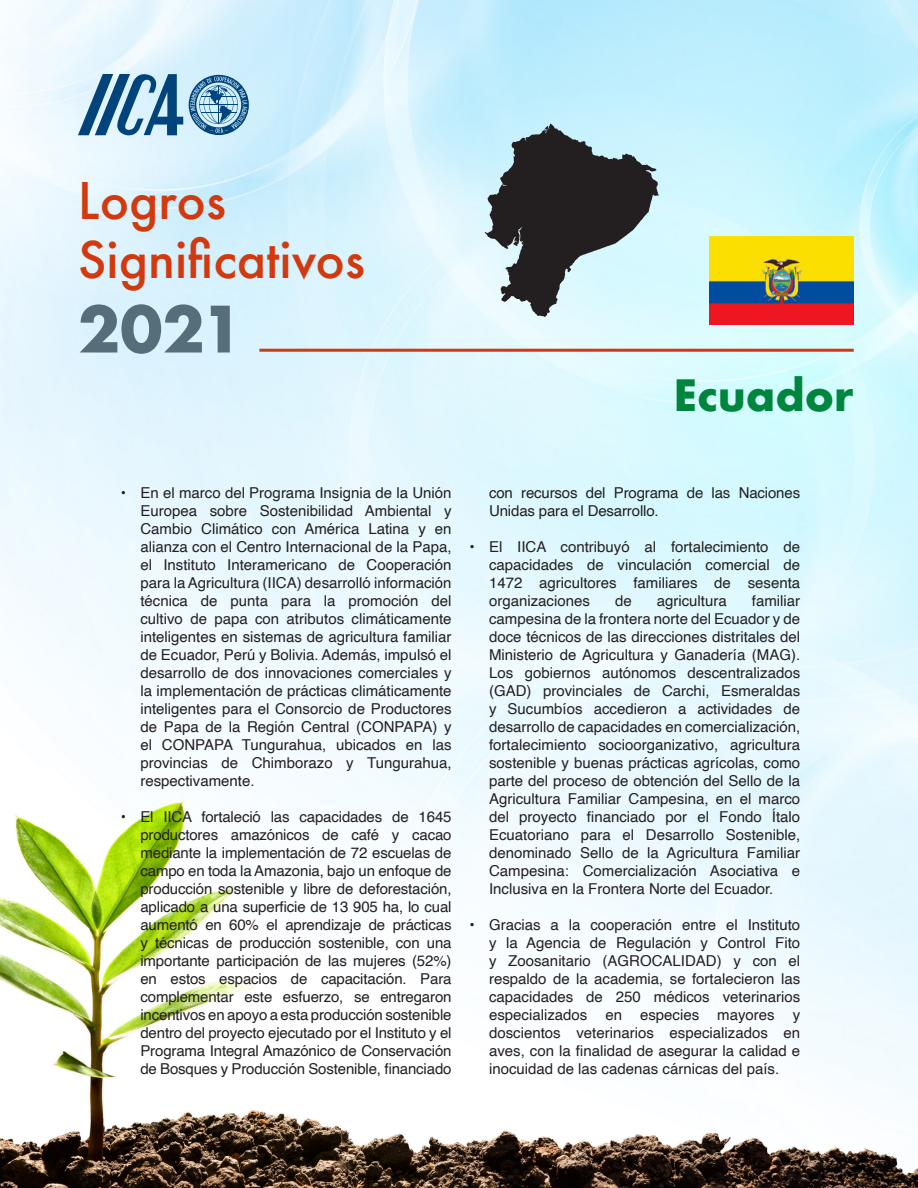
<style>
.page{position:relative;width:918px;height:1188px;background:#fff}
.page>*{position:absolute;margin:0;border:0;box-sizing:border-box;transform-origin:0 0}
.t1{font:700 62.1px "Futura";color:#566e7a}
.t2{font:500 49.05px "Futura";color:#d2390e}
.t3{font:700 42px "Futura";color:#00853e}
.t4{font:15px/18px "Helvetica";color:#231f20;text-align:justify}
</style>
<div class="page">
<img style="left:0;top:0;width:918px;height:783px">
<hr style="left:259px;top:349px;width:595px;height:3px;background:#d2390e">
<img style="left:0;top:783px;width:918px;height:405px">
<img style="left:709px;top:237px;width:145px;height:88px">
<svg style="left:485px;top:124px;width:174px;height:193px;background:#758286"></svg>
<svg style="left:78px;top:70px;width:105px;height:66px;background:#7aa4c2"></svg>
<svg style="left:189px;top:75px;width:60px;height:60px;background:#7ba8c7"></svg>
<p class="t2" style="left:78px;top:167px;width:149px">Logros</p>
<p class="t2" style="left:78px;top:226px;width:289px">Significativos</p>
<p class="t1" style="left:78px;top:284px;width:167px">2021</p>
<p class="t3" style="left:673px;top:364px;width:182px">Ecuador</p>
<p class="t4" style="left:140px;top:484px;width:313px;text-indent:-20px">• En el marco del Programa Insignia de la Unión Europea sobre Sostenibilidad Ambiental y Cambio Climático con América Latina y en alianza con el Centro Internacional de la Papa, el Instituto Interamericano de Cooperación para la Agricultura (IICA) desarrolló información técnica de punta para la promoción del cultivo de papa con atributos climáticamente inteligentes en sistemas de agricultura familiar de Ecuador, Perú y Bolivia. Además, impulsó el desarrollo de dos innovaciones comerciales y la implementación de prácticas climáticamente inteligentes para el Consorcio de Productores de Papa de la Región Central (CONPAPA) y el CONPAPA Tungurahua, ubicados en las provincias de Chimborazo y Tungurahua, respectivamente.</p>
<p class="t4" style="left:140px;top:808px;width:313px;text-indent:-20px">• El IICA fortaleció las capacidades de 1645 productores amazónicos de café y cacao mediante la implementación de 72 escuelas de campo en toda la Amazonia, bajo un enfoque de producción sostenible y libre de deforestación, aplicado a una superficie de 13 905 ha, lo cual aumentó en 60% el aprendizaje de prácticas y técnicas de producción sostenible, con una importante participación de las mujeres (52%) en estos espacios de capacitación. Para complementar este esfuerzo, se entregaron incentivos en apoyo a esta producción sostenible dentro del proyecto ejecutado por el Instituto y el Programa Integral Amazónico de Conservación de Bosques y Producción Sostenible, financiado</p>
<p class="t4" style="left:489px;top:484px;width:313px">con recursos del Programa de las Naciones<br>Unidas para el Desarrollo.</p>
<p class="t4" style="left:489px;top:538px;width:313px;text-indent:-20px">• El IICA contribuyó al fortalecimiento de capacidades de vinculación comercial de 1472 agricultores familiares de sesenta organizaciones</p>
<p class="t4" style="left:489px;top:592px;width:313px;text-indent:263px">familiar campesina de la frontera norte del Ecuador y de doce técnicos de las direcciones distritales del Ministerio de Agricultura y Ganadería (MAG).<br>Los gobiernos autónomos descentralizados (GAD) provinciales de Carchi, Esmeraldas y Sucumbíos accedieron a actividades de desarrollo de capacidades en comercialización, fortalecimiento socioorganizativo, agricultura sostenible y buenas prácticas agrícolas, como parte del proceso de obtención del Sello de la Agricultura Familiar Campesina, en el marco del proyecto financiado por el Fondo Ítalo Ecuatoriano para el Desarrollo Sostenible, denominado Sello de la Agricultura Familiar Campesina: Comercialización Asociativa e Inclusiva en la Frontera Norte del Ecuador.</p>
<p class="t4" style="left:489px;top:916px;width:313px;text-indent:-20px">• Gracias a la cooperación entre el Instituto y la Agencia de Regulación y Control Fito y Zoosanitario (AGROCALIDAD) y con el respaldo de la academia, se fortalecieron las capacidades de 250 médicos veterinarios especializados en especies mayores y doscientos veterinarios especializados en aves, con la finalidad de asegurar la calidad e inocuidad de las cadenas cárnicas del país.</p>
<p class="t4" style="left:615px;top:592px;width:18px">de</p>
<p class="t4" style="left:657px;top:592px;width:72px">agricultura</p>
</div>
